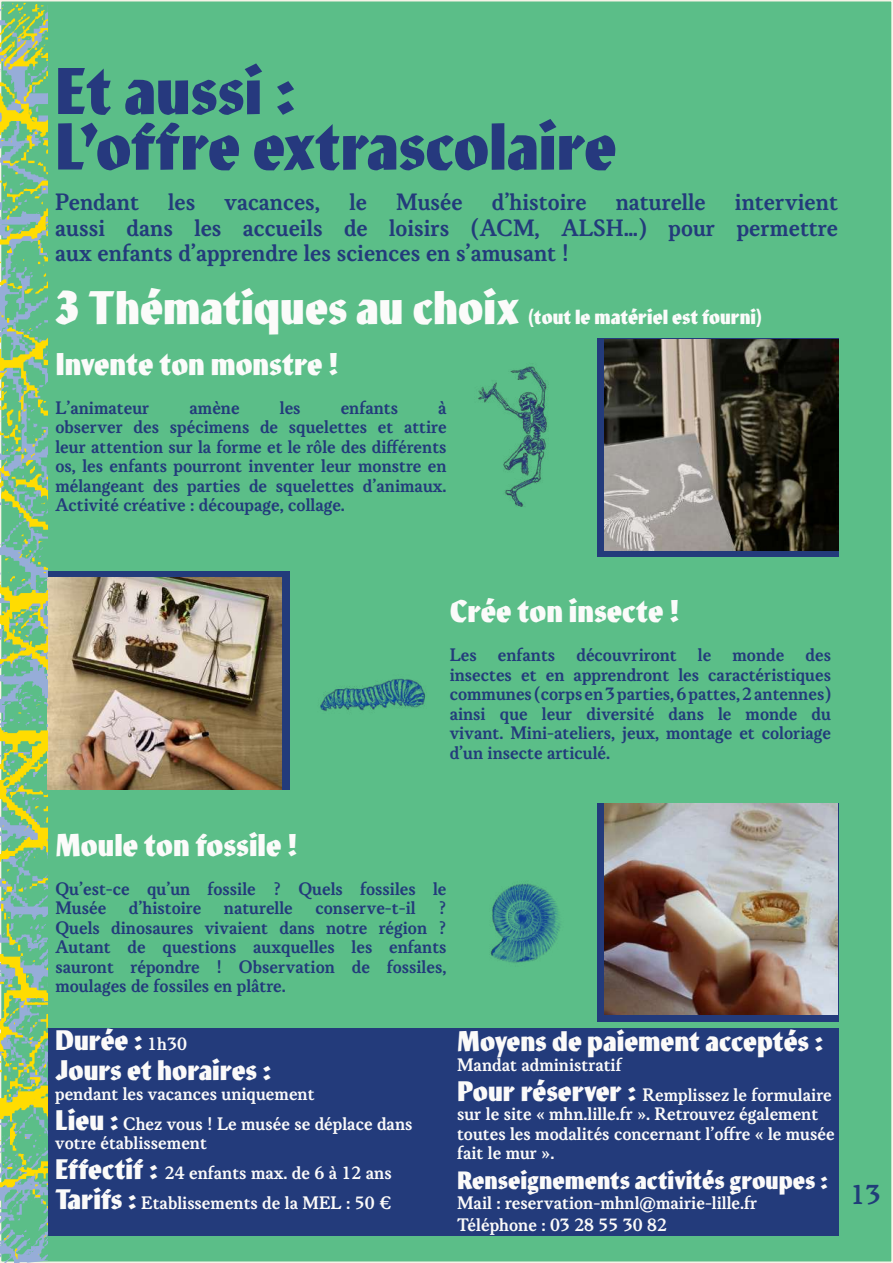
<style>
.page{position:relative;width:893px;height:1263px;background:#fff}
.page>*{position:absolute;margin:0;border:0;box-sizing:border-box;transform-origin:0 0}
.t1{font:700 condensed 63px/55.5px "Manofa";color:#26397e}
.t2{font:700 condensed 45px "Manofa";color:#fbfbfa}
.t3{font:700 condensed 30px "Manofa";color:#fbfbfa}
.t4{font:30px "Korpus C";color:#203d79}
.t5{font:700 condensed 27px/30px "Manofa";color:#fbfaf9}
.t6{font:25.5px/25.5px "Korpus C";color:#233b7b;text-align:justify}
.t7{font:700 condensed 24px "Manofa";color:#fbfaf9}
.t8{font:19.5px/19.5px "Korpus C";color:#233b7b;text-align:justify}
.t9{font:19.5px/30px "Korpus C";color:#fbfaf9}
.t10{font:700 condensed 19.5px "Manofa";color:#fbfbfa}
.s1{font-family:"Korpus C";font-weight:400;font-stretch:normal;font-size:19.5px}
.s2{font-family:"Manofa";font-weight:700;font-stretch:condensed;font-size:27px}
</style>
<div class="page">
<div style="left:1px;top:1px;width:891px;height:1261px;background:#5bbe88"></div>
<div style="left:48px;top:1028px;width:791px;height:207px;background:#233b7b"></div>
<div style="left:597px;top:339px;width:242px;height:218px;background:#233b7b"></div>
<img style="left:632px;top:339px;width:206px;height:212px">
<img style="left:490px;top:883px;width:147px;height:139px">
<img style="left:272px;top:678px;width:153px;height:112px">
<img style="left:478px;top:338px;width:154px;height:213px">
<div style="left:48px;top:571px;width:242px;height:218px;background:#233b7b"></div>
<img style="left:48px;top:578px;width:233px;height:211px">
<div style="left:597px;top:803px;width:242px;height:218px;background:#233b7b"></div>
<img style="left:604px;top:803px;width:234px;height:212px">
<svg style="left:0;top:0;width:48px;height:1263px"></svg>
<h1 class="t1" style="left:55px;top:58px;width:563px">Et aussi :<br>L’offre extrascolaire</h1>
<h3 class="t6" style="left:55px;top:189px;width:784px">Pendant les vacances, le Musée d’histoire naturelle intervient aussi dans les accueils de loisirs (ACM, ALSH…) pour permettre aux enfants d’apprendre les sciences en s’amusant !</h3>
<h2 class="t2" style="left:55px;top:268px;width:465px">3 Thématiques au choix</h2>
<p class="t10" style="left:528px;top:300px;width:235px">(tout le matériel est fourni)</p>
<h3 class="t3" style="left:55px;top:337px;width:285px">Invente ton monstre !</h3>
<p class="t8" style="left:55px;top:398px;width:96px">L’animateur</p>
<p class="t8" style="left:190px;top:398px;width:52px">amène</p>
<p class="t8" style="left:280px;top:398px;width:22px">les</p>
<p class="t8" style="left:341px;top:398px;width:59px">enfants</p>
<p class="t8" style="left:55px;top:398px;width:393px;text-indent:383px">à observer des spécimens de squelettes et attire leur attention sur la forme et le rôle des différents os, les enfants pourront inventer leur monstre en mélangeant des parties de squelettes d’animaux.<br>Activité créative : découpage, collage.</p>
<h3 class="t3" style="left:450px;top:585px;width:232px">Crée ton insecte !</h3>
<p class="t8" style="left:450px;top:645px;width:383px">Les enfants découvriront le monde des insectes et en apprendront les caractéristiques communes (corps en 3 parties, 6 pattes, 2 antennes) ainsi que leur diversité dans le monde du vivant. Mini-ateliers, jeux, montage et coloriage d’un insecte articulé.</p>
<h3 class="t3" style="left:55px;top:818px;width:244px">Moule ton fossile !</h3>
<p class="t8" style="left:55px;top:879px;width:393px">Qu’est-ce qu’un fossile ? Quels fossiles le Musée d’histoire naturelle conserve-t-il ?<br>Quels dinosaures vivaient dans notre région ?<br>Autant de questions auxquelles les enfants sauront répondre ! Observation de fossiles, moulages de fossiles en plâtre.</p>
<h3 class="t5" style="left:55px;top:1023px;width:218px">Durée : <span class="s1">1h30<br></span>Jours et horaires :</h3>
<p class="t9" style="left:55px;top:1079px;width:359px">pendant les vacances uniquement<br><span class="s2">Lieu :</span> Chez vous ! Le musée se déplace dans</p>
<p class="t9" style="left:55px;top:1128px;width:338px">votre établissement<br><span class="s2">Effectif :</span> 24 enfants max. de 6 à 12 ans<br><span class="s2">Tarifs :</span> Etablissements de la MEL : 50 €</p>
<h3 class="t5" style="left:457px;top:1024px;width:368px">Moyens de paiement acceptés :</h3>
<p class="t9" style="left:457px;top:1050px;width:376px">Mandat administratif<br><span class="s2">Pour réserver :</span> Remplissez le formulaire</p>
<p class="t9" style="left:457px;top:1104px;width:379px;line-height:19.5px">sur le site « mhn.lille.fr ». Retrouvez également toutes les modalités concernant l’offre « le musée fait le mur ».</p>
<p class="t7" style="left:457px;top:1159px;width:373px">Renseignements activités groupes :</p>
<p class="t9" style="left:457px;top:1192px;width:302px;line-height:21.6px">Mail : reservation-mhnl@mairie-lille.fr<br>Téléphone : 03 28 55 30 82</p>
<h3 class="t4" style="left:850px;top:1178px;width:32px">13</h3>
</div>
